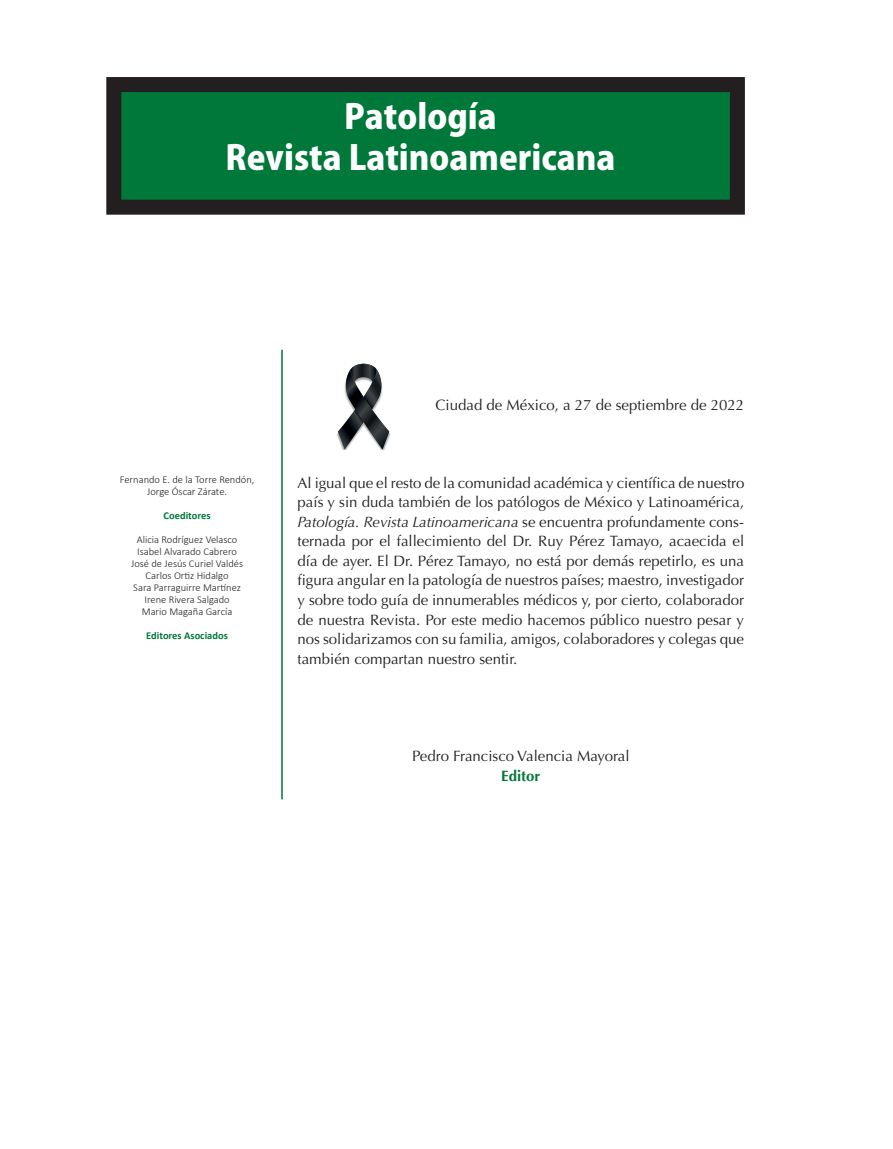
<style>
.page{position:relative;width:893px;height:1149px;background:#fff}
.page>*{position:absolute;margin:0;border:0;box-sizing:border-box;transform-origin:0 0}
.t1{font:800 33.45px/40.2px "Koz Go Pro";color:#fff;text-align:center}
.t2{font:15px/19.5px "Optima";color:#231f20;text-align:justify}
.t3{font:700 15px "Optima";color:#00783a}
.t4{font:300 10.5px/12px "Calibri";color:#231f20;text-align:center}
.t5{font:700 10.5px "Calibri";color:#00783a}
.s1{font-style:italic}
</style>
<div class="page">
<div style="left:114px;top:84px;width:623px;height:123px;background:#00783a"></div>
<div style="left:106px;top:77px;width:639px;height:137px;border:15px solid #231f20"></div>
<hr style="left:281px;top:349px;width:2px;height:450px;background:#00783a">
<svg style="left:338px;top:363px;width:51px;height:86px"></svg>
<h1 class="t1" style="left:225px;top:99px;width:392px">Patología<br>Revista Latinoamericana</h1>
<p class="t4" style="left:120px;top:473px;width:136px">Fernando E. de la Torre Rendón,<br>Jorge Óscar Zárate.</p>
<p class="t5" style="left:164px;top:508px;width:48px">Coeditores</p>
<p class="t4" style="left:131px;top:533px;width:113px">Alicia Rodríguez Velasco<br>Isabel Alvarado Cabrero<br>José de Jesús Curiel Valdés<br>Carlos Ortiz Hidalgo<br>Sara Parraguirre Martínez<br>Irene Rivera Salgado<br>Mario Magaña García</p>
<p class="t5" style="left:146px;top:628px;width:83px">Editores Asociados</p>
<p class="t2" style="left:436px;top:395px;width:310px">Ciudad de México, a 27 de septiembre de 2022</p>
<p class="t2" style="left:298px;top:473px;width:448px">Al igual que el resto de la comunidad académica y científica de nuestro país y sin duda también de los patólogos de México y Latinoamérica, <span class="s1">Patología. Revista Latinoamericana</span> se encuentra profundamente cons&shy;ternada por el fallecimiento del Dr. Ruy Pérez Tamayo, acaecida el día de ayer. El Dr. Pérez Tamayo, no está por demás repetirlo, es una figura angular en la patología de nuestros países; maestro, investigador y sobre todo guía de innumerables médicos y, por cierto, colaborador de nuestra Revista. Por este medio hacemos público nuestro pesar y nos solidarizamos con su familia, amigos, colaboradores y colegas que también compartan nuestro sentir.</p>
<p class="t2" style="left:412px;top:746px;width:219px">Pedro Francisco Valencia Mayoral</p>
<p class="t3" style="left:501px;top:766px;width:41px">Editor</p>
</div>
